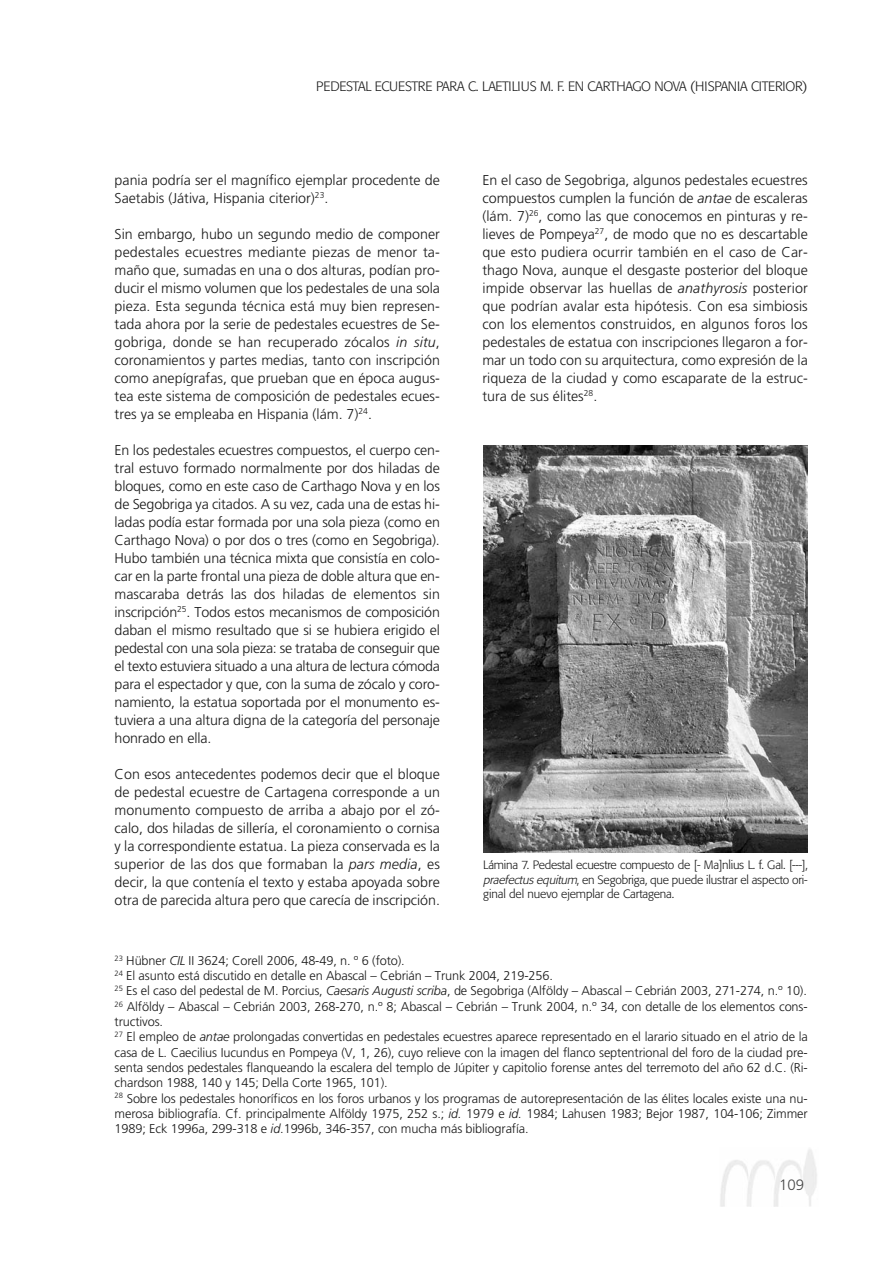
<style>
.page{position:relative;width:893px;height:1263px;background:#fff}
.page>*{position:absolute;margin:0;border:0;box-sizing:border-box;transform-origin:0 0}
.t1{font:300 15px "Frutiger LT";color:#474747}
.t2{font:300 14.25px/18px "Frutiger LT";color:#191919;text-align:justify}
.t3{font:300 13.5px "Formata";letter-spacing:-.02em;color:#191919}
.t4{font:300 12.75px/15.3px "Frutiger LT";letter-spacing:-.01em;color:#191919}
.t5{font:300 12px/14.9px "Formata";letter-spacing:-.01em;color:#191919;text-align:justify}
.s1{font-style:italic}
</style>
<div class="page">
<img style="left:720px;top:1149px;width:97px;height:57px">
<img style="left:483px;top:446px;width:324px;height:407px">
<p class="t3" style="left:316px;top:81px;width:493px">PEDESTAL ECUESTRE PARA C. LAETILIUS M. F. EN CARTHAGO NOVA (HISPANIA CITERIOR)</p>
<p class="t2" style="left:115px;top:172px;width:327px">pania podría ser el magnífico ejemplar procedente de<br>Saetabis (Játiva, Hispania citerior)<sup>23</sup>.</p>
<p class="t2" style="left:115px;top:226px;width:327px">Sin embargo, hubo un segundo medio de componer pedestales ecuestres mediante piezas de menor ta&shy;maño que, sumadas en una o dos alturas, podían pro&shy;ducir el mismo volumen que los pedestales de una sola pieza. Esta segunda técnica está muy bien represen&shy;tada ahora por la serie de pedestales ecuestres de Se&shy;gobriga, donde se han recuperado zócalos <span class="s1">in situ</span>, coronamientos y partes medias, tanto con inscripción como anepígrafas, que prueban que en época augus&shy;tea este sistema de composición de pedestales ecues&shy;tres ya se empleaba en Hispania (lám. 7)<sup>24</sup>.</p>
<p class="t2" style="left:115px;top:442px;width:327px">En los pedestales ecuestres compuestos, el cuerpo cen&shy;tral estuvo formado normalmente por dos hiladas de bloques, como en este caso de Carthago Nova y en los de Segobriga ya citados. A su vez, cada una de estas hi&shy;ladas podía estar formada por una sola pieza (como en Carthago Nova) o por dos o tres (como en Segobriga).<br>Hubo también una técnica mixta que consistía en colo&shy;car en la parte frontal una pieza de doble altura que en&shy;mascaraba detrás las dos hiladas de elementos sin inscripción<sup>25</sup>. Todos estos mecanismos de composición daban el mismo resultado que si se hubiera erigido el pedestal con una sola pieza: se trataba de conseguir que el texto estuviera situado a una altura de lectura cómoda para el espectador y que, con la suma de zócalo y coro&shy;namiento, la estatua soportada por el monumento es&shy;tuviera a una altura digna de la categoría del personaje honrado en ella.</p>
<p class="t2" style="left:115px;top:766px;width:327px">Con esos antecedentes podemos decir que el bloque de pedestal ecuestre de Cartagena corresponde a un monumento compuesto de arriba a abajo por el zó&shy;calo, dos hiladas de sillería, el coronamiento o cornisa y la correspondiente estatua. La pieza conservada es la superior de las dos que formaban la <span class="s1">pars media</span>, es decir, la que contenía el texto y estaba apoyada sobre otra de parecida altura pero que carecía de inscripción.</p>
<p class="t2" style="left:482px;top:172px;width:327px">En el caso de Segobriga, algunos pedestales ecuestres compuestos cumplen la función de <span class="s1">antae</span> de escaleras (lám. 7)<sup>26</sup>, como las que conocemos en pinturas y re&shy;lieves de Pompeya<sup>27</sup>, de modo que no es descartable que esto pudiera ocurrir también en el caso de Car&shy;thago Nova, aunque el desgaste posterior del bloque impide observar las huellas de <span class="s1">anathyrosis</span> posterior que podrían avalar esta hipótesis. Con esa simbiosis con los elementos construidos, en algunos foros los pedestales de estatua con inscripciones llegaron a for&shy;mar un todo con su arquitectura, como expresión de la riqueza de la ciudad y como escaparate de la estruc&shy;tura de sus élites<sup>28</sup>.</p>
<p class="t5" style="left:483px;top:858px;width:326px">Lámina 7. Pedestal ecuestre compuesto de [- Ma]nlius L. f. Gal. [---], <span class="s1">praefectusequitum</span>, en Segobriga, que puede ilustrar el aspecto ori&shy;ginal del nuevo ejemplar de Cartagena.</p>
<p class="t4" style="left:115px;top:954px;width:695px"><sup>23</sup> Hübner <span class="s1">CIL</span> II 3624; Corell 2006, 48-49, n. º 6 (foto).<br><sup>24</sup> El asunto está discutido en detalle en Abascal – Cebrián – Trunk 2004, 219-256.<br><sup>25</sup> Es el caso del pedestal de M. Porcius, <span class="s1">Caesaris Augusti scriba</span>, de Segobriga (Alföldy – Abascal – Cebrián 2003, 271-274, n.º 10).<br><sup>26</sup> Alföldy – Abascal – Cebrián 2003, 268-270, n.º 8; Abascal – Cebrián – Trunk 2004, n.º 34, con detalle de los elementos cons&shy;tructivos.<br><sup>27</sup> El empleo de <span class="s1">antae</span> prolongadas convertidas en pedestales ecuestres aparece representado en el larario situado en el atrio de la casa de L. Caecilius Iucundus en Pompeya (V, 1, 26), cuyo relieve con la imagen del flanco septentrional del foro de la ciudad pre&shy;senta sendos pedestales flanqueando la escalera del templo de Júpiter y capitolio forense antes del terremoto del año 62 d.C. (Ri&shy;chardson 1988, 140 y 145; Della Corte 1965, 101).<br><sup>28</sup> Sobre los pedestales honoríficos en los foros urbanos y los programas de autorepresentación de las élites locales existe una nu&shy;merosa bibliografía. Cf. principalmente Alföldy 1975, 252 s.; <span class="s1">id.</span> 1979 e <span class="s1">id.</span> 1984; Lahusen 1983; Bejor 1987, 104-106; Zimmer 1989; Eck 1996a, 299-318 e <span class="s1">id</span>.1996b, 346-357, con mucha más bibliografía.</p>
<p class="t1" style="left:779px;top:1179px;width:27px">109</p>
</div>
